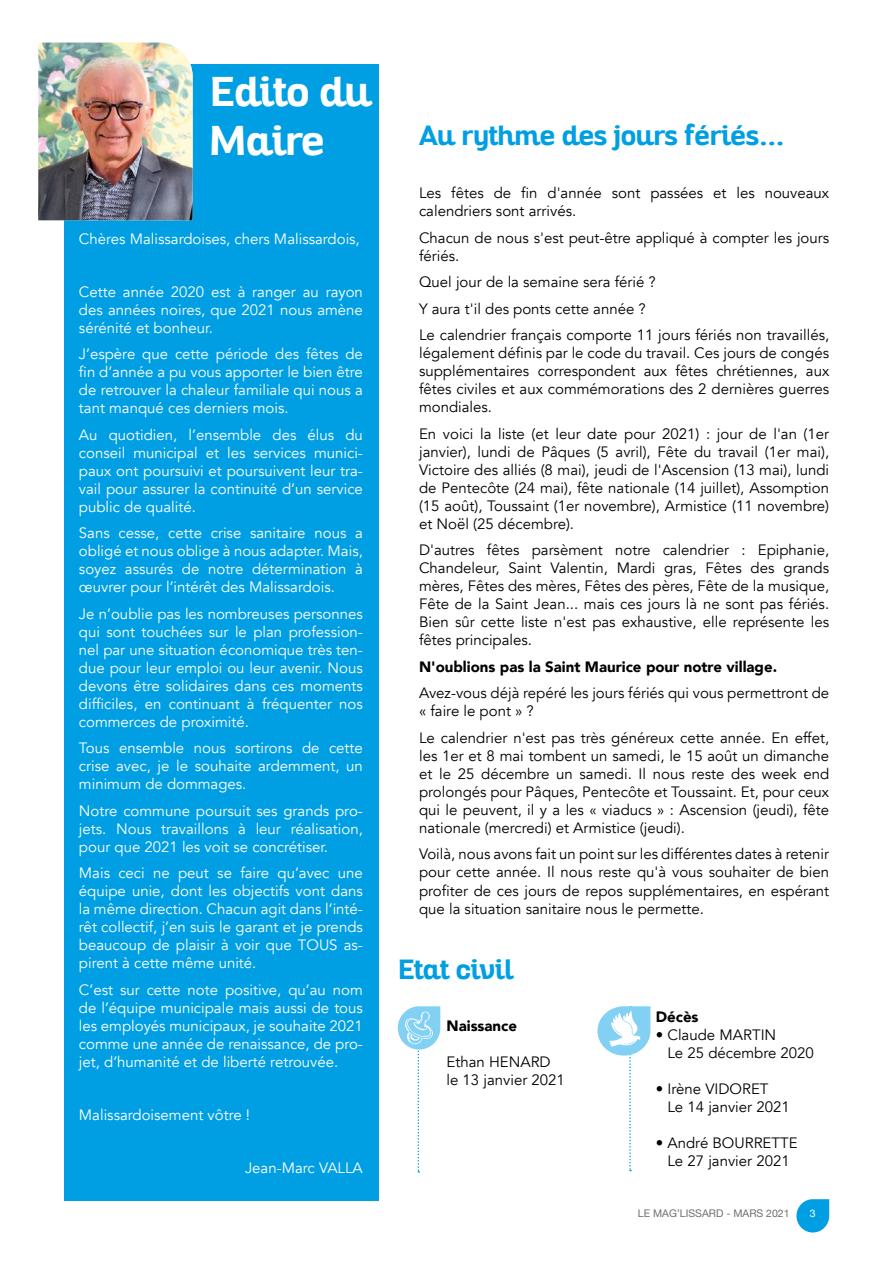
<style>
.page{position:relative;width:893px;height:1263px;background:#fff}
.page>*{position:absolute;margin:0;border:0;box-sizing:border-box;transform-origin:0 0}
.t1{font:700 40.5px/48.6px "Altair";color:#fff}
.t2{font:700 27px "Altair";color:#009fe3}
.t3{font:15px/18px "Avenir";color:#000}
.t4{font:15px/18px "Avenir";color:#fff;text-align:justify}
.t5{font:900 15px "Avenir";color:#000}
.t6{font:10.5px "Helvetica Neue";color:#706f6f}
.t7{font:10.5px "Helvetica Neue";color:#fff}
</style>
<div class="page">
<svg style="left:796px;top:1199px;width:33px;height:33px"></svg>
<div style="left:64px;top:64px;width:314px;height:1137px;background:#009fe3"></div>
<img style="left:38px;top:43px;width:155px;height:177px">
<svg style="left:597px;top:1006px;width:53px;height:165px"></svg>
<svg style="left:398px;top:1006px;width:42px;height:166px"></svg>
<h1 class="t1" style="left:210px;top:68px;width:163px">Edito du<br>Maire</h1>
<p class="t4" style="left:79px;top:230px;width:282px">Chères Malissardoises, chers Malissardois,</p>
<p class="t4" style="left:79px;top:283px;width:285px">Cette année 2020 est à ranger au rayon des années noires, que 2021 nous amène sérénité et bonheur.</p>
<p class="t4" style="left:79px;top:345px;width:285px">J’espère que cette période des fêtes de fin d’année a pu vous apporter le bien être de retrouver la chaleur familiale qui nous a tant manqué ces derniers mois.</p>
<p class="t4" style="left:79px;top:426px;width:285px">Au quotidien, l’ensemble des élus du conseil municipal et les services munici&shy;paux ont poursuivi et poursuivent leur tra&shy;vail pour assurer la continuité d’un service public de qualité.</p>
<p class="t4" style="left:79px;top:524px;width:285px">Sans cesse, cette crise sanitaire nous a obligé et nous oblige à nous adapter. Mais, soyez assurés de notre détermination à œuvrer pour l’intérêt des Malissardois.</p>
<p class="t4" style="left:79px;top:605px;width:285px">Je n’oublie pas les nombreuses personnes qui sont touchées sur le plan profession&shy;nel par une situation économique très ten&shy;due pour leur emploi ou leur avenir. Nous devons être solidaires dans ces moments difficiles, en continuant à fréquenter nos commerces de proximité.</p>
<p class="t4" style="left:79px;top:739px;width:285px">Tous ensemble nous sortirons de cette crise avec, je le souhaite ardemment, un minimum de dommages.</p>
<p class="t4" style="left:79px;top:802px;width:285px">Notre commune poursuit ses grands pro&shy;jets. Nous travaillons à leur réalisation, pour que 2021 les voit se concrétiser.</p>
<p class="t4" style="left:79px;top:864px;width:285px">Mais ceci ne peut se faire qu’avec une équipe unie, dont les objectifs vont dans la même direction. Chacun agit dans l’inté&shy;rêt collectif, j’en suis le garant et je prends beaucoup de plaisir à voir que TOUS as&shy;pirent à cette même unité.</p>
<p class="t4" style="left:79px;top:981px;width:285px">C’est sur cette note positive, qu’au nom de l’équipe municipale mais aussi de tous les employés municipaux, je souhaite 2021 comme une année de renaissance, de pro&shy;jet, d’humanité et de liberté retrouvée.</p>
<p class="t4" style="left:79px;top:1106px;width:173px">Malissardoisement vôtre !</p>
<p class="t4" style="left:245px;top:1159px;width:119px">Jean-Marc VALLA</p>
<h2 class="t2" style="left:419px;top:118px;width:367px">Au rythme des jours fériés...</h2>
<p class="t3" style="left:419px;top:184px;width:412px">Les fêtes de fin d'année sont passées et les nouveaux calendriers sont arrivés.</p>
<p class="t3" style="left:419px;top:229px;width:412px">Chacun de nous s'est peut-être appliqué à compter les jours fériés.</p>
<p class="t3" style="left:419px;top:269px;width:412px;line-height:26.5px">Quel jour de la semaine sera férié ?<br>Y aura t'il des ponts cette année ?<br>Le calendrier français comporte 11 jours fériés non travaillés,</p>
<p class="t3" style="left:419px;top:344px;width:412px;text-align:justify">légalement définis par le code du travail. Ces jours de congés supplémentaires correspondent aux fêtes chrétiennes, aux fêtes civiles et aux commémorations des 2 dernières guerres mondiales.</p>
<p class="t3" style="left:419px;top:425px;width:412px;text-align:justify">En voici la liste (et leur date pour 2021) : jour de l'an (1er janvier), lundi de Pâques (5 avril), Fête du travail (1er mai), Victoire des alliés (8 mai), jeudi de l'Ascension (13 mai), lundi de Pentecôte (24 mai), fête nationale (14 juillet), Assomption (15 août), Toussaint (1er novembre), Armistice (11 novembre) et Noël (25 décembre).</p>
<p class="t3" style="left:419px;top:541px;width:412px;text-align:justify">D'autres fêtes parsèment notre calendrier : Epiphanie, Chandeleur, Saint Valentin, Mardi gras, Fêtes des grands mères, Fêtes des mères, Fêtes des pères, Fête de la musique, Fête de la Saint Jean... mais ces jours là ne sont pas fériés.<br>Bien sûr cette liste n'est pas exhaustive, elle représente les fêtes principales.</p>
<p class="t5" style="left:419px;top:654px;width:360px">N'oublions pas la Saint Maurice pour notre village.</p>
<p class="t3" style="left:419px;top:684px;width:412px">Avez-vous déjà repéré les jours fériés qui vous permettront de « faire le pont » ?</p>
<p class="t3" style="left:419px;top:729px;width:412px;text-align:justify">Le calendrier n'est pas très généreux cette année. En effet, les 1er et 8 mai tombent un samedi, le 15 août un dimanche et le 25 décembre un samedi. Il nous reste des week end prolongés pour Pâques, Pentecôte et Toussaint. Et, pour ceux qui le peuvent, il y a les « viaducs » : Ascension (jeudi), fête nationale (mercredi) et Armistice (jeudi).</p>
<p class="t3" style="left:419px;top:845px;width:412px;text-align:justify">Voilà, nous avons fait un point sur les différentes dates à retenir pour cette année. Il nous reste qu'à vous souhaiter de bien profiter de ces jours de repos supplémentaires, en espérant que la situation sanitaire nous le permette.</p>
<h2 class="t2" style="left:398px;top:952px;width:117px">Etat civil</h2>
<p class="t5" style="left:446px;top:1013px;width:72px">Naissance</p>
<p class="t3" style="left:446px;top:1053px;width:120px">Ethan HENARD le 13 janvier 2021</p>
<p class="t5" style="left:656px;top:1003px;width:44px">Décès</p>
<p class="t3" style="left:667px;top:1026px;width:148px;text-indent:-12px">• Claude MARTIN<br>Le 25 décembre 2020</p>
<p class="t3" style="left:667px;top:1080px;width:124px;text-indent:-12px">• Irène VIDORET<br>Le 14 janvier 2021</p>
<p class="t3" style="left:656px;top:1134px;width:143px;text-align:center">• André BOURRETTE<br>Le 27 janvier 2021</p>
<p class="t6" style="left:638px;top:1205px;width:153px">LE MAG’LISSARD - MARS 2021</p>
<p class="t7" style="left:810px;top:1206px;width:7px">3</p>
</div>
